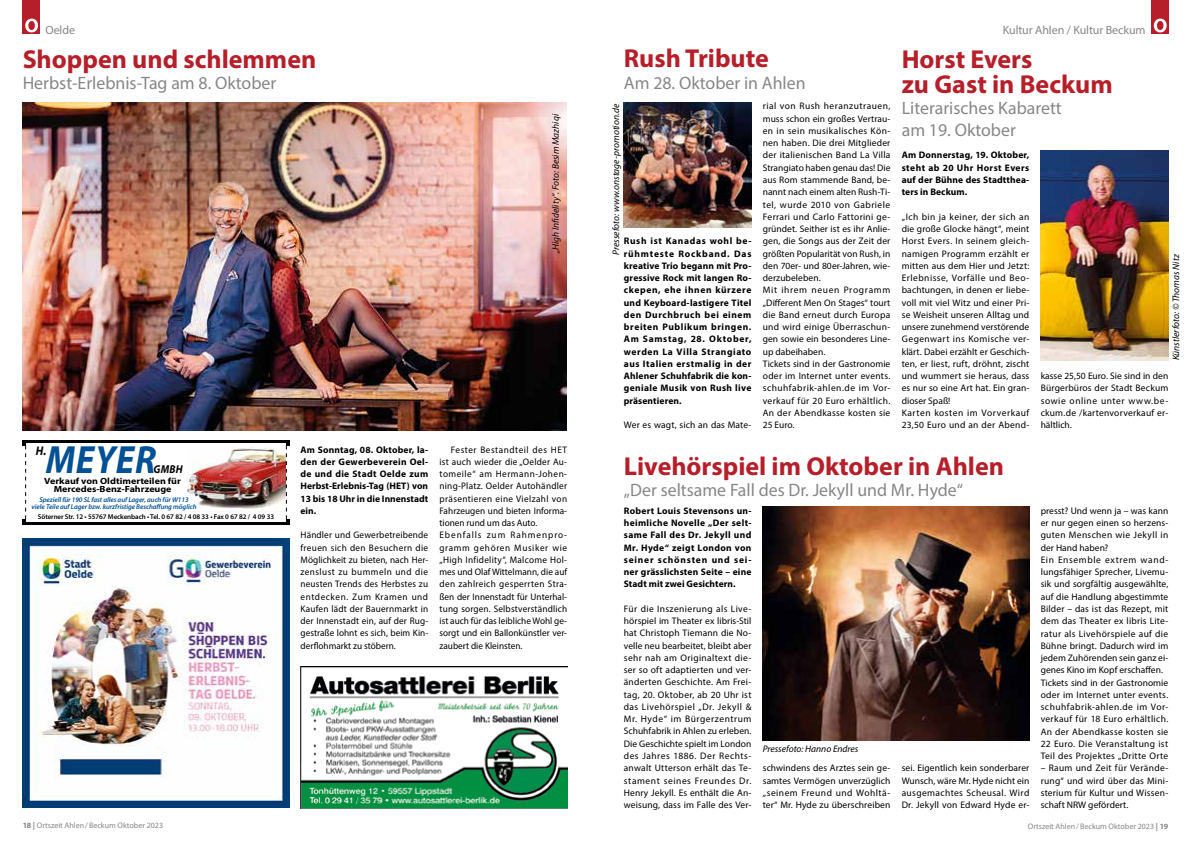
<style>
.page{position:relative;width:1191px;height:842px;background:#fff}
.page>*{position:absolute;margin:0;border:0;box-sizing:border-box;transform-origin:0 0}
.t1{font:italic 700 39.5px "Myriad Pro";letter-spacing:.02em;color:#005095;scale:.91 1}
.t2{font:700 26px/25px "Myriad Pro";color:#b61f29}
.t3{font:18px/21.6px "Myriad Pro";color:#878787}
.t4{font:italic 700 12.6px "Myriad Pro";color:#000;scale:.91 1}
.t5{font:12px "Myriad Pro";letter-spacing:-.01em;color:#878787}
.t6{font:italic 700 11.4px "Myriad Pro";color:#000;scale:.91 1}
.t7{font:9.5px/12.3px "Myriad Pro";letter-spacing:.02em;color:#000;text-align:justify}
.t8{font:700 9.5px/12.3px "Myriad Pro";letter-spacing:.01em;color:#000;text-align:justify}
.t9{font:italic 9.5px "Myriad Pro";color:#000}
.t10{font:700 9px/8px "Myriad Pro";color:#000;text-align:center;scale:1.11 1}
.t11{font:8px "Myriad Pro";color:#878787}
.t12{font:italic 600 7px/7px "Myriad Pro";letter-spacing:-.01em;color:#005095;text-align:center}
.t13{font:600 7px "Myriad Pro";letter-spacing:-.01em;color:#000}
.s1{font-weight:700}
</style>
<div class="page">
<div style="left:1151px;top:0;width:17px;height:34px;background:#b61f29"></div>
<svg style="left:1153px;top:19px;width:13px;height:13px"></svg>
<div style="left:23px;top:0;width:17px;height:34px;background:#b61f29"></div>
<svg style="left:25px;top:19px;width:13px;height:13px"></svg>
<img style="left:1040px;top:150px;width:128px;height:210px">
<img style="left:624px;top:103px;width:127px;height:124px">
<img style="left:763px;top:507px;width:266px;height:234px">
<hr style="left:23px;top:440px;width:266px;height:2px;background:#000">
<hr style="left:23px;top:523px;width:266px;height:2px;background:#000">
<img style="left:188px;top:448px;width:98px;height:64px">
<svg style="left:23px;top:442px;width:3px;height:81px"></svg>
<svg style="left:286px;top:442px;width:3px;height:81px"></svg>
<img style="left:300px;top:666px;width:267px;height:142px">
<img style="left:23px;top:539px;width:266px;height:269px">
<img style="left:22px;top:103px;width:544px;height:328px">
<p class="t5" style="left:45px;top:22px;width:31px">Oelde</p>
<p class="t5" style="left:1003px;top:22px;width:144px">Kultur Ahlen / Kultur Beckum</p>
<h2 class="t2" style="left:23px;top:46px;width:295px">Shoppen und schlemmen</h2>
<h3 class="t3" style="left:23px;top:72px;width:255px">Herbst-Erlebnis-Tag am 8. Oktober</h3>
<p class="t9" style="left:550px;top:253px;width:141px;rotate:-90deg">„High Infidelity“. Foto: Besim Mazhiqi</p>
<h3 class="t4" style="left:36px;top:442px;width:13px">H.</h3>
<p class="t10" style="left:44px;top:477px;width:125px">Verkauf von Oldtimerteilen für<br>Mercedes-Benz-Fahrzeuge</p>
<p class="t12" style="left:32px;top:496px;width:166px">Speziell für 190 SL fast alles auf Lager, auch für W113<br>viele Teile auf Lager bzw. kurzfristige Beschaffung möglich</p>
<p class="t13" style="left:38px;top:512px;width:238px">Söterner Str. 12 • 55767 Meckenbach • Tel. 0 67 82 / 4 08 33 • Fax 0 67 82 / 4 09 33</p>
<h1 class="t1" style="left:46px;top:434px;width:123px">MEYER</h1>
<p class="t6" style="left:153px;top:462px;width:34px">GMBH</p>
<p class="t8" style="left:300px;top:443px;width:129px">Am Sonntag, 08. Oktober, la&shy;den der Gewerbeverein Oel&shy;de und die Stadt Oelde zum Herbst-Erlebnis-Tag (HET) von 13 bis 18 Uhr in die Innenstadt ein.</p>
<p class="t7" style="left:300px;top:529px;width:129px">Händler und Gewerbetreibende freuen sich den Besuchern die Möglichkeit zu bieten, nach Her&shy;zenslust zu bummeln und die neusten Trends des Herbstes zu entdecken. Zum Kramen und Kaufen lädt der Bauernmarkt in der Innenstadt ein, auf der Rug&shy;gestraße lohnt es sich, beim Kin&shy;derflohmarkt zu stöbern.</p>
<p class="t7" style="left:439px;top:443px;width:129px;text-align:left;text-indent:11px">Fester Bestandteil des HET ist auch wieder die „Oelder Au&shy;tomeile“ am Hermann-Johen&shy;ning-Platz. Oelder Autohändler präsentieren eine Vielzahl von<br>Fahrzeugen und bieten Informa&shy;tionen rund um das Auto.<br>Ebenfalls zum Rahmenpro&shy;gramm gehören Musiker wie „High Infidelity“, Malcome Hol&shy;mes und Olaf Wittelmann, die auf den zahlreich gesperrten Stra&shy;ßen der Innenstadt für Unterhal&shy;tung sorgen. Selbstverständlich ist auch für das leibliche Wohl ge&shy;sorgt und ein Ballonkünstler ver&shy;zaubert die Kleinsten.</p>
<h2 class="t2" style="left:624px;top:45px;width:147px">Rush Tribute</h2>
<h3 class="t3" style="left:624px;top:72px;width:183px">Am 28. Oktober in Ahlen</h3>
<p class="t7" style="left:763px;top:100px;width:129px;text-align:left">rial von Rush heranzutrauen, muss schon ein großes Vertrau&shy;en in sein musikalisches Kön&shy;nen haben. Die drei Mitglieder der italienischen Band La Villa<br>Strangiato haben genau das! Die aus Rom stammende Band, be&shy;nannt nach einem alten Rush-Ti&shy;tel, wurde 2010 von Gabriele<br>Ferrari und Carlo Fattorini ge&shy;gründet. Seither ist es ihr Anlie&shy;gen, die Songs aus der Zeit der größten Popularität von Rush, in den 70er- und 80er-Jahren, wie&shy;derzubeleben.<br>Mit ihrem neuen Programm „Different Men On Stages“ tourt die Band erneut durch Europa und wird einige Überraschun&shy;gen sowie ein besonderes Line&shy;up dabeihaben.<br>Tickets sind in der Gastronomie oder im Internet unter events. schuhfabrik-ahlen.de im Vor&shy;verkauf für 20 Euro erhältlich.<br>An der Abendkasse kosten sie<br>25 Euro.</p>
<h2 class="t2" style="left:624px;top:453px;width:382px">Livehörspiel im Oktober in Ahlen</h2>
<h3 class="t3" style="left:624px;top:479px;width:341px">„Der seltsame Fall des Dr. Jekyll und Mr. Hyde“</h3>
<p class="t8" style="left:624px;top:504px;width:129px">Robert Louis Stevensons un&shy;heimliche Novelle „Der selt&shy;same Fall des Dr. Jekyll und Mr. Hyde“ zeigt London von seiner schönsten und sei&shy;ner grässlichsten Seite – eine Stadt mit zwei Gesichtern.</p>
<p class="t7" style="left:624px;top:602px;width:129px">Für die Inszenierung als Live&shy;hörspiel im Theater ex libris-Stil hat Christoph Tiemann die No&shy;velle neu bearbeitet, bleibt aber sehr nah am Originaltext die&shy;ser so oft adaptierten und ver&shy;änderten Geschichte. Am Frei&shy;tag, 20. Oktober, ab 20 Uhr ist das Livehörspiel „Dr. Jekyll &amp; Mr. Hyde“ im Bürgerzentrum Schuhfabrik in Ahlen zu erleben.<br>Die Geschichte spielt im London des Jahres 1886. Der Rechts&shy;anwalt Utterson erhält das Te&shy;stament seines Freundes Dr.<br>Henry Jekyll. Es enthält die An&shy;weisung, dass im Falle des Ver-</p>
<h2 class="t2" style="left:901px;top:46px;width:212px">Horst Evers<br>zu Gast in Beckum</h2>
<h3 class="t3" style="left:901px;top:97px;width:162px">Literarisches Kabarett am 19. Oktober</h3>
<p class="t9" style="left:610px;top:255px;width:152px;rotate:-90deg">Pressefoto: www.onstage-promotion.de</p>
<p class="t8" style="left:901px;top:149px;width:129px">Am Donnerstag, 19. Oktober, steht ab 20 Uhr Horst Evers auf der Bühne des Stadtthea&shy;ters in Beckum.</p>
<p class="t7" style="left:901px;top:210px;width:129px;text-align:left">„Ich bin ja keiner, der sich an die große Glocke hängt“, meint<br>Horst Evers. In seinem gleich&shy;namigen Programm erzählt er mitten aus dem Hier und Jetzt:<br>Erlebnisse, Vorfälle und Beo&shy;bachtungen, in denen er liebe&shy;voll mit viel Witz und einer Pri&shy;se Weisheit unseren Alltag und unsere zunehmend verstörende<br>Gegenwart ins Komische ver&shy;klärt. Dabei erzählt er Geschich&shy;ten, er liest, ruft, dröhnt, zischt und wummert sie heraus, dass es nur so eine Art hat. Ein gran&shy;dioser Spaß!<br>Karten kosten im Vorverkauf<br>23,50 Euro und an der Abend-</p>
<p class="t8" style="left:624px;top:235px;width:129px">Rush ist Kanadas wohl be&shy;rühmteste Rockband. Das kreative Trio begann mit Pro&shy;gressive Rock mit langen Ro&shy;ckepen, ehe ihnen kürzere und Keyboard-lastigere Titel den Durchbruch bei einem breiten Publikum bringen.<br>Am Samstag, 28. Oktober, werden La Villa Strangiato aus Italien erstmalig in der Ahlener Schuhfabrik die kon&shy;geniale Musik von Rush live präsentieren.</p>
<p class="t7" style="left:624px;top:419px;width:129px">Wer es wagt, sich an das Mate-</p>
<p class="t9" style="left:1170px;top:360px;width:108px;rotate:-90deg">Künstlerfoto: © Thomas Nitz</p>
<p class="t7" style="left:1040px;top:370px;width:129px">kasse 25,50 Euro. Sie sind in den Bürgerbüros der Stadt Beckum sowie online unter www.be&shy;ckum.de /kartenvorverkauf er&shy;hältlich.</p>
<p class="t7" style="left:1040px;top:504px;width:129px;text-align:left">presst? Und wenn ja – was kann er nur gegen einen so herzens&shy;guten Menschen wie Jekyll in der Hand haben?<br>Ein Ensemble extrem wand&shy;lungsfähiger Sprecher, Livemu&shy;sik und sorgfältig ausgewählte, auf die Handlung abgestimmte<br>Bilder – das ist das Rezept, mit dem das Theater ex libris Lite&shy;ratur als Livehörspiele auf die<br>Bühne bringt. Dadurch wird im jedem Zuhörenden sein ganz ei&shy;genes Kino im Kopf erschaffen.<br>Tickets sind in der Gastronomie oder im Internet unter events. schuhfabrik-ahlen.de im Vor&shy;verkauf für 18 Euro erhältlich.<br>An der Abendkasse kosten sie<br>22 Euro. Die Veranstaltung ist<br>Teil des Projektes „Dritte Orte</p>
<p class="t7" style="left:1040px;top:762px;width:129px">– Raum und Zeit für Verände&shy;rung“ und wird über das Mini&shy;sterium für Kultur und Wissen&shy;schaft NRW gefördert.</p>
<p class="t9" style="left:763px;top:743px;width:97px">Pressefoto: Hanno Endres</p>
<p class="t7" style="left:763px;top:762px;width:129px">schwindens des Arztes sein ge&shy;samtes Vermögen unverzüglich „seinem Freund und Wohltä&shy;ter“ Mr. Hyde zu überschreiben</p>
<p class="t7" style="left:901px;top:762px;width:129px">sei. Eigentlich kein sonderbarer Wunsch, wäre Mr. Hyde nicht ein ausgemachtes Scheusal. Wird Dr. Jekyll von Edward Hyde er-</p>
<p class="t11" style="left:23px;top:821px;width:142px"><span class="s1">18 |</span> Ortszeit Ahlen/Beckum Oktober 2023</p>
<p class="t11" style="left:1028px;top:821px;width:142px">Ortszeit Ahlen/Beckum Oktober 2023 <span class="s1">| 19</span></p>
</div>
